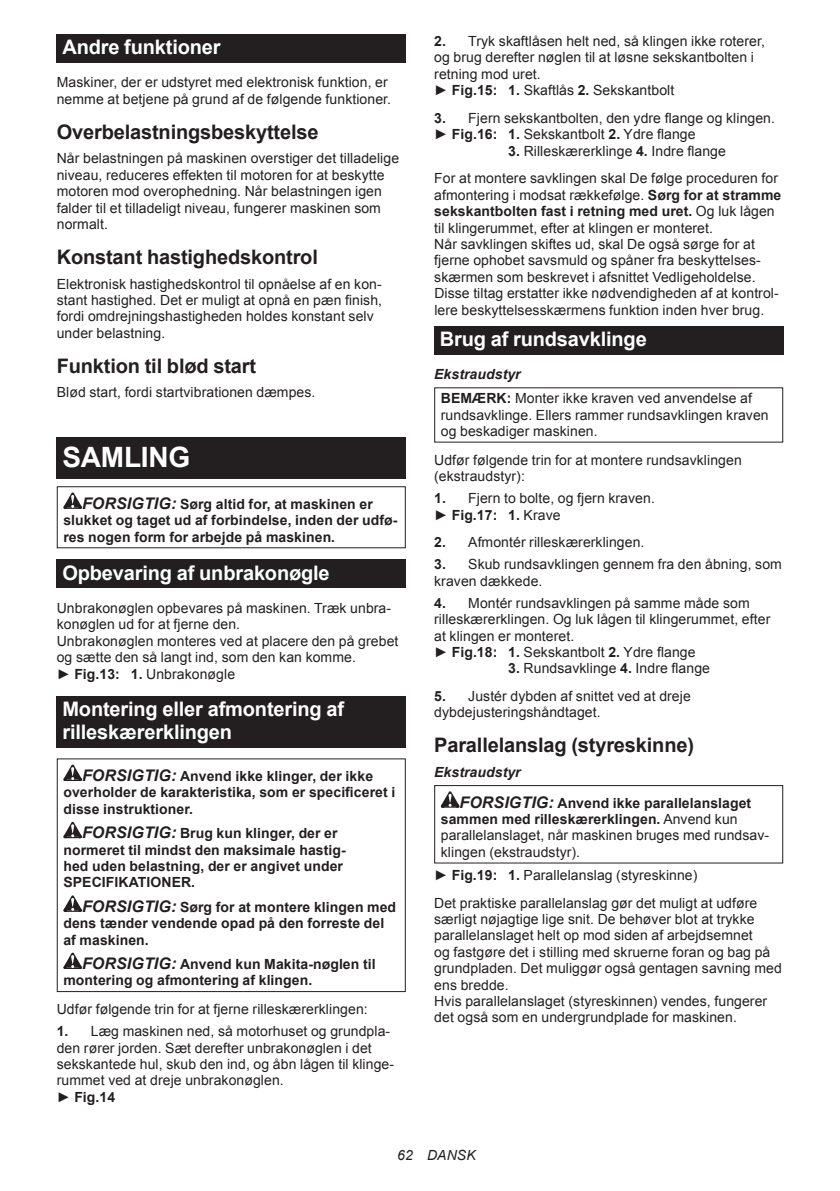
<style>
.page{position:relative;width:840px;height:1191px;background:#fff}
.page>*{position:absolute;margin:0;border:0;box-sizing:border-box;transform-origin:0 0}
.t1{font:700 28px "Arial";letter-spacing:-.01em;color:#fff}
.t2{font:700 20px/23.4px "Arial";letter-spacing:-.01em;color:#fff}
.t3{font:700 20px "Arial";letter-spacing:-.01em;color:#231f20}
.t4{font:14px/16.4px "Arial";letter-spacing:.005em;color:#231f20}
.t5{font:700 14px/16.4px "Arial";letter-spacing:.005em;color:#231f20}
.t6{font:italic 14px "Arial";letter-spacing:.005em;color:#231f20}
.s1{font-style:italic;font-size:16px}
.s2{font-weight:700}
.s3{font-weight:700;font-style:italic}
.s4{font-style:italic}
</style>
<div class="page">
<div style="left:57px;top:34px;width:348px;height:29px;background:#231f20"></div>
<div style="left:57px;top:437px;width:348px;height:41px;background:#231f20"></div>
<svg style="left:63px;top:492px;width:19px;height:17px"></svg>
<div style="left:57px;top:486px;width:348px;height:62px;border:1px solid #231f20"></div>
<div style="left:57px;top:559px;width:348px;height:29px;background:#231f20"></div>
<div style="left:57px;top:695px;width:348px;height:52px;background:#231f20"></div>
<svg style="left:63px;top:764px;width:19px;height:17px"></svg>
<svg style="left:63px;top:822px;width:19px;height:16px"></svg>
<svg style="left:63px;top:895px;width:19px;height:16px"></svg>
<svg style="left:63px;top:952px;width:19px;height:17px"></svg>
<div style="left:57px;top:758px;width:348px;height:234px;border:1px solid #231f20"></div>
<div style="left:434px;top:326px;width:348px;height:28px;background:#231f20"></div>
<svg style="left:440px;top:791px;width:19px;height:16px"></svg>
<div style="left:434px;top:785px;width:348px;height:78px;border:1px solid #231f20"></div>
<h2 class="t2" style="left:62px;top:36px;width:160px">Andre funktioner</h2>
<p class="t4" style="left:57px;top:74px;width:336px">Maskiner, der er udstyret med elektronisk funktion, er nemme at betjene på grund af de følgende funktioner.</p>
<h2 class="t3" style="left:57px;top:118px;width:263px">Overbelastningsbeskyttelse</h2>
<p class="t4" style="left:57px;top:150px;width:344px">Når belastningen på maskinen overstiger det tilladelige niveau, reduceres effekten til motoren for at beskytte motoren mod overophedning. Når belastningen igen falder til et tilladeligt niveau, fungerer maskinen som normalt.</p>
<h2 class="t3" style="left:57px;top:243px;width:262px">Konstant hastighedskontrol</h2>
<p class="t4" style="left:57px;top:276px;width:327px">Elektronisk hastighedskontrol til opnåelse af en kon&shy;stant hastighed. Det er muligt at opnå en pæn finish, fordi omdrejningshastigheden holdes konstant selv under belastning.</p>
<h2 class="t3" style="left:57px;top:352px;width:201px">Funktion til blød start</h2>
<p class="t4" style="left:57px;top:384px;width:260px">Blød start, fordi startvibrationen dæmpes.</p>
<h1 class="t1" style="left:62px;top:438px;width:129px">SAMLING</h1>
<p class="t5" style="left:63px;top:496px;width:335px;text-indent:19px"><span class="s1">FORSIGTIG:</span> Sørg altid for, at maskinen er slukket og taget ud af forbindelse, inden der udfø&shy;res nogen form for arbejde på maskinen.</p>
<h2 class="t2" style="left:62px;top:561px;width:269px">Opbevaring af unbrakonøgle</h2>
<p class="t4" style="left:57px;top:600px;width:343px">Unbrakonøglen opbevares på maskinen. Træk unbra&shy;konøglen ud for at fjerne den.<br>Unbrakonøglen monteres ved at placere den på grebet og sætte den så langt ind, som den kan komme.<br>► <span class="s2">Fig.13: 1.</span> Unbrakonøgle</p>
<h2 class="t2" style="left:62px;top:697px;width:283px">Montering eller afmontering af rilleskærerklingen</h2>
<p class="t5" style="left:63px;top:768px;width:333px;text-indent:19px"><span class="s1">FORSIGTIG:</span> Anvend ikke klinger, der ikke overholder de karakteristika, som er specificeret i disse instruktioner.</p>
<p class="t5" style="left:63px;top:825px;width:284px;text-indent:19px"><span class="s1">FORSIGTIG:</span> Brug kun klinger, der er normeret til mindst den maksimale hastig&shy;hed uden belastning, der er angivet under SPECIFIKATIONER.</p>
<p class="t5" style="left:63px;top:899px;width:334px;text-indent:19px"><span class="s1">FORSIGTIG:</span> Sørg for at montere klingen med dens tænder vendende opad på den forreste del af maskinen.</p>
<p class="t5" style="left:63px;top:956px;width:313px;text-indent:19px"><span class="s1">FORSIGTIG:</span> Anvend kun Makita-nøglen til montering og afmontering af klingen.</p>
<p class="t4" style="left:57px;top:1001px;width:312px">Udfør følgende trin for at fjerne rilleskærerklingen:</p>
<p class="t4" style="left:57px;top:1023px;width:338px"><span class="s2">1.</span> Læg maskinen ned, så motorhuset og grundpla&shy;den rører jorden. Sæt derefter unbrakonøglen i det sekskantede hul, skub den ind, og åbn lågen til klinge&shy;rummet ved at dreje unbrakonøglen.<br>► <span class="s2">Fig.14</span></p>
<p class="t4" style="left:434px;top:33px;width:332px"><span class="s2">2.</span> Tryk skaftlåsen helt ned, så klingen ikke roterer, og brug derefter nøglen til at løsne sekskantbolten i retning mod uret.<br>► <span class="s2">Fig.15: 1.</span> Skaftlås <span class="s2">2.</span> Sekskantbolt</p>
<p class="t4" style="left:434px;top:110px;width:342px"><span class="s2">3.</span> Fjern sekskantbolten, den ydre flange og klingen. ► <span class="s2">Fig.16: 1.</span> Sekskantbolt <span class="s2">2.</span> Ydre flange</p>
<p class="t4" style="left:434px;top:137px;width:345px;line-height:27.8px;text-indent:74px"><span class="s2">3.</span> Rilleskærerklinge <span class="s2">4.</span> Indre flange<br>For at montere savklingen skal De følge proceduren for</p>
<p class="t4" style="left:434px;top:187px;width:348px">afmontering i modsat rækkefølge. <span class="s2">Sørg for at stramme sekskantbolten fast i retning med uret.</span> Og luk lågen til klingerummet, efter at klingen er monteret.<br>Når savklingen skiftes ud, skal De også sørge for at fjerne ophobet savsmuld og spåner fra beskyttelses&shy;skærmen som beskrevet i afsnittet Vedligeholdelse.<br>Disse tiltag erstatter ikke nødvendigheden af at kontrol&shy;lere beskyttelsesskærmens funktion inden hver brug.</p>
<h2 class="t2" style="left:439px;top:328px;width:208px">Brug af rundsavklinge</h2>
<p class="t4" style="left:440px;top:362px;width:312px;line-height:23.8px;text-indent:-7px"><span class="s3">Ekstraudstyr<br></span><span class="s2">BEMÆRK:</span> Monter ikke kraven ved anvendelse af</p>
<p class="t4" style="left:440px;top:406px;width:329px">rundsavklinge. Ellers rammer rundsavklingen kraven og beskadiger maskinen.</p>
<p class="t4" style="left:434px;top:452px;width:309px">Udfør følgende trin for at montere rundsavklingen (ekstraudstyr):</p>
<p class="t4" style="left:434px;top:490px;width:222px"><span class="s2">1.</span> Fjern to bolte, og fjern kraven. ► <span class="s2">Fig.17: 1.</span> Krave</p>
<p class="t4" style="left:434px;top:534px;width:212px"><span class="s2">2.</span> Afmontér rilleskærerklingen.</p>
<p class="t4" style="left:434px;top:556px;width:349px"><span class="s2">3.</span> Skub rundsavklingen gennem fra den åbning, som kraven dækkede.</p>
<p class="t4" style="left:434px;top:595px;width:337px"><span class="s2">4.</span> Montér rundsavklingen på samme måde som rilleskærerklingen. Og luk lågen til klingerummet, efter at klingen er monteret.<br>► <span class="s2">Fig.18: 1.</span> Sekskantbolt <span class="s2">2.</span> Ydre flange</p>
<p class="t4" style="left:508px;top:660px;width:203px"><span class="s2">3.</span> Rundsavklinge <span class="s2">4.</span> Indre flange</p>
<p class="t4" style="left:434px;top:688px;width:258px"><span class="s2">5.</span> Justér dybden af snittet ved at dreje dybdejusteringshåndtaget.</p>
<h2 class="t3" style="left:434px;top:732px;width:261px">Parallelanslag (styreskinne)</h2>
<p class="t5" style="left:459px;top:757px;width:293px;line-height:30.6px;text-indent:-25px"><span class="s4">Ekstraudstyr<br></span><span class="s1">FORSIGTIG:</span> Anvend ikke parallelanslaget</p>
<p class="t4" style="left:440px;top:811px;width:329px"><span class="s2">sammen med rilleskærerklingen.</span> Anvend kun parallelanslaget, når maskinen bruges med rundsav&shy;klingen (ekstraudstyr).</p>
<p class="t4" style="left:434px;top:861px;width:324px;line-height:27.8px">► <span class="s2">Fig.19: 1.</span> Parallelanslag (styreskinne)<br>Det praktiske parallelanslag gør det muligt at udføre</p>
<p class="t4" style="left:434px;top:911px;width:349px">særligt nøjagtige lige snit. De behøver blot at trykke parallelanslaget helt op mod siden af arbejdsemnet<br>og fastgøre det i stilling med skruerne foran og bag på grundpladen. Det muliggør også gentagen savning med ens bredde.<br>Hvis parallelanslaget (styreskinnen) vendes, fungerer det også som en undergrundplade for maskinen.</p>
<p class="t6" style="left:397px;top:1146px;width:80px">62 DANSK</p>
</div>
